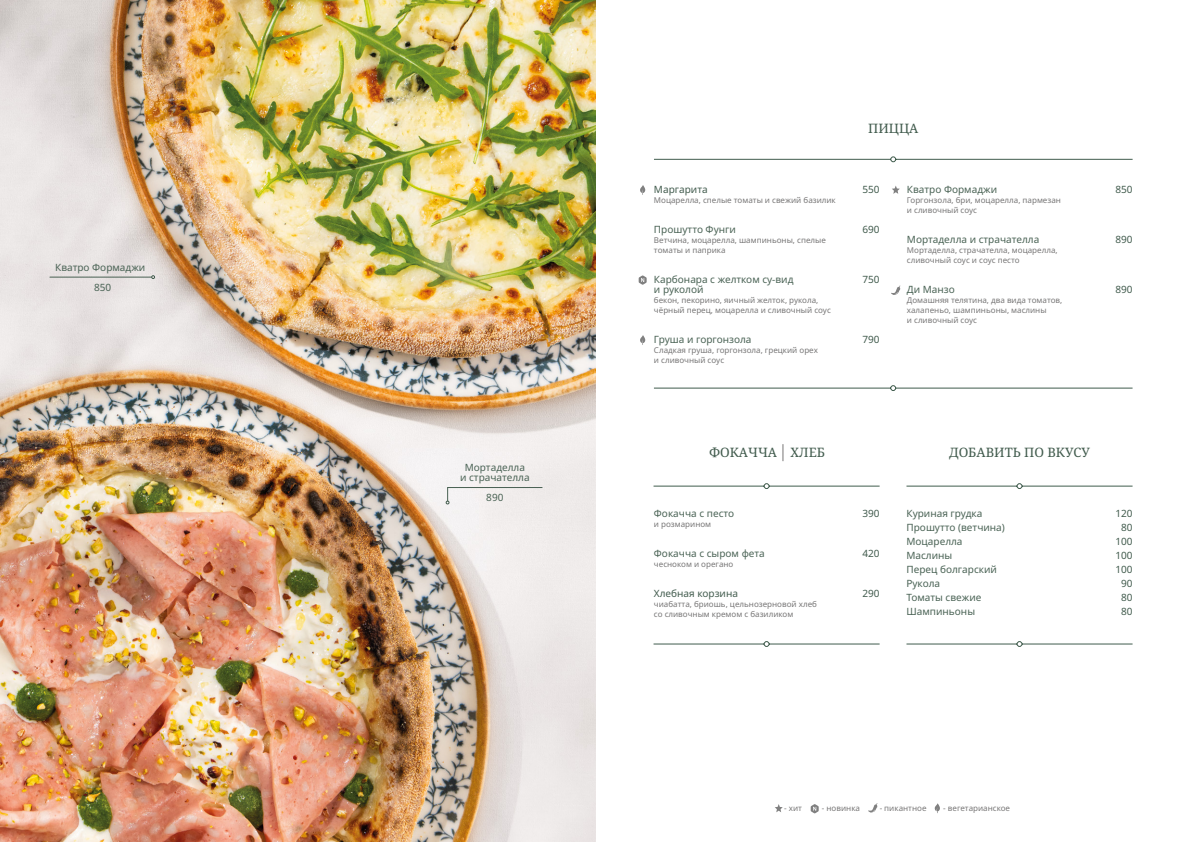
<style>
.page{position:relative;width:1191px;height:842px;background:#fff}
.page>*{position:absolute;margin:0;border:0;box-sizing:border-box;transform-origin:0 0}
.t1{font:13px "Noto Serif";color:#415b4d}
.t2{font:10px/14px "Noto Sans";color:#496254}
.t3{font:10px/14px "Noto Sans";color:#415b4d;text-align:center}
.t4{font:8px/10px "Noto Sans";color:#777676}
</style>
<div class="page">
<svg style="left:775px;top:804px;width:7px;height:8px"></svg>
<svg style="left:934px;top:803px;width:6px;height:10px"></svg>
<svg style="left:868px;top:803px;width:9px;height:9px"></svg>
<svg style="left:810px;top:804px;width:8px;height:9px"></svg>
<svg style="left:782px;top:444px;width:1px;height:17px"></svg>
<svg style="left:653px;top:483px;width:227px;height:6px"></svg>
<svg style="left:653px;top:641px;width:227px;height:6px"></svg>
<svg style="left:906px;top:483px;width:227px;height:6px"></svg>
<svg style="left:906px;top:641px;width:227px;height:6px"></svg>
<svg style="left:654px;top:385px;width:479px;height:6px"></svg>
<svg style="left:654px;top:156px;width:479px;height:6px"></svg>
<svg style="left:892px;top:186px;width:7px;height:8px"></svg>
<svg style="left:891px;top:285px;width:9px;height:10px"></svg>
<svg style="left:640px;top:185px;width:5px;height:10px"></svg>
<svg style="left:638px;top:275px;width:8px;height:10px"></svg>
<svg style="left:640px;top:335px;width:5px;height:10px"></svg>
<img style="left:0;top:0;width:595px;height:842px">
<hr style="left:50px;top:277px;width:101px;height:1px;background:#486052">
<svg style="left:151px;top:275px;width:4px;height:4px"></svg>
<svg style="left:446px;top:487px;width:96px;height:17px"></svg>
<p class="t2" style="left:55px;top:258px;width:92px;line-height:20px;text-align:center">Кватро Формаджи<br>850</p>
<p class="t2" style="left:460px;top:462px;width:71px;line-height:10px;text-align:center">Мортаделла<br>и страчателла</p>
<p class="t2" style="left:486px;top:490px;width:19px">890</p>
<p class="t3" style="left:654px;top:183px;width:55px">Маргарита</p>
<p class="t4" style="left:654px;top:195px;width:183px">Моцарелла, спелые томаты и свежий базилик</p>
<p class="t2" style="left:654px;top:223px;width:83px">Прошутто Фунги</p>
<p class="t4" style="left:654px;top:235px;width:173px">Ветчина, моцарелла, шампиньоны, спелые томаты и паприка</p>
<p class="t2" style="left:654px;top:275px;width:141px;line-height:10px">Карбонара с желтком су-вид и руколой</p>
<p class="t4" style="left:654px;top:295px;width:178px">бекон, пекорино, яичный желток, рукола, чёрный перец, моцарелла и сливочный соус</p>
<p class="t2" style="left:654px;top:333px;width:99px">Груша и горгонзола</p>
<p class="t4" style="left:654px;top:345px;width:165px">Сладкая груша, горгонзола, грецкий орех и сливочный соус</p>
<h1 class="t1" style="left:868px;top:119px;width:52px">ПИЦЦА</h1>
<p class="t3" style="left:862px;top:183px;width:19px">550</p>
<p class="t3" style="left:862px;top:223px;width:19px">690</p>
<p class="t3" style="left:862px;top:273px;width:19px">750</p>
<p class="t3" style="left:862px;top:333px;width:19px">790</p>
<p class="t2" style="left:907px;top:183px;width:92px">Кватро Формаджи</p>
<p class="t4" style="left:907px;top:195px;width:156px">Горгонзола, бри, моцарелла, пармезан и сливочный соус</p>
<p class="t2" style="left:907px;top:233px;width:134px">Мортаделла и страчателла</p>
<p class="t4" style="left:907px;top:245px;width:152px">Мортаделла, страчателла, моцарелла, сливочный соус и соус песто</p>
<p class="t2" style="left:907px;top:283px;width:49px">Ди Манзо</p>
<p class="t4" style="left:907px;top:295px;width:157px">Домашняя телятина, два вида томатов, халапеньо, шампиньоны, маслины<br>и сливочный соус</p>
<p class="t3" style="left:1115px;top:183px;width:19px">850</p>
<p class="t3" style="left:1115px;top:233px;width:19px">890</p>
<p class="t3" style="left:1115px;top:283px;width:19px">890</p>
<h1 class="t1" style="left:709px;top:444px;width:117px">ФОКАЧЧА ХЛЕБ</h1>
<p class="t2" style="left:654px;top:507px;width:82px">Фокачча с песто</p>
<p class="t4" style="left:654px;top:519px;width:59px">и розмарином</p>
<p class="t2" style="left:654px;top:547px;width:112px">Фокачча с сыром фета</p>
<p class="t4" style="left:654px;top:559px;width:81px">чесноком и орегано</p>
<p class="t3" style="left:654px;top:587px;width:86px">Хлебная корзина</p>
<p class="t4" style="left:654px;top:599px;width:164px">чиабатта, бриошь, цельнозерновой хлеб со сливочным кремом с базиликом</p>
<p class="t3" style="left:862px;top:507px;width:19px">390</p>
<p class="t3" style="left:862px;top:547px;width:19px">420</p>
<p class="t3" style="left:862px;top:587px;width:19px">290</p>
<h1 class="t1" style="left:949px;top:444px;width:142px">ДОБАВИТЬ ПО ВКУСУ</h1>
<p class="t2" style="left:906px;top:507px;width:100px">Куриная грудка<br>Прошутто (ветчина)<br>Моцарелла<br>Маслины<br>Перец болгарский<br>Рукола<br>Томаты свежие<br>Шампиньоны</p>
<p class="t3" style="left:1115px;top:507px;width:19px">120<br>80<br>100<br>100<br>100<br>90<br>80<br>80</p>
<p class="t4" style="left:784px;top:803px;width:19px">- хит</p>
<p class="t4" style="left:822px;top:803px;width:40px">- новинка</p>
<p class="t4" style="left:879px;top:803px;width:48px">- пикантное</p>
<p class="t4" style="left:943px;top:803px;width:68px">- вегетарианское</p>
</div>
